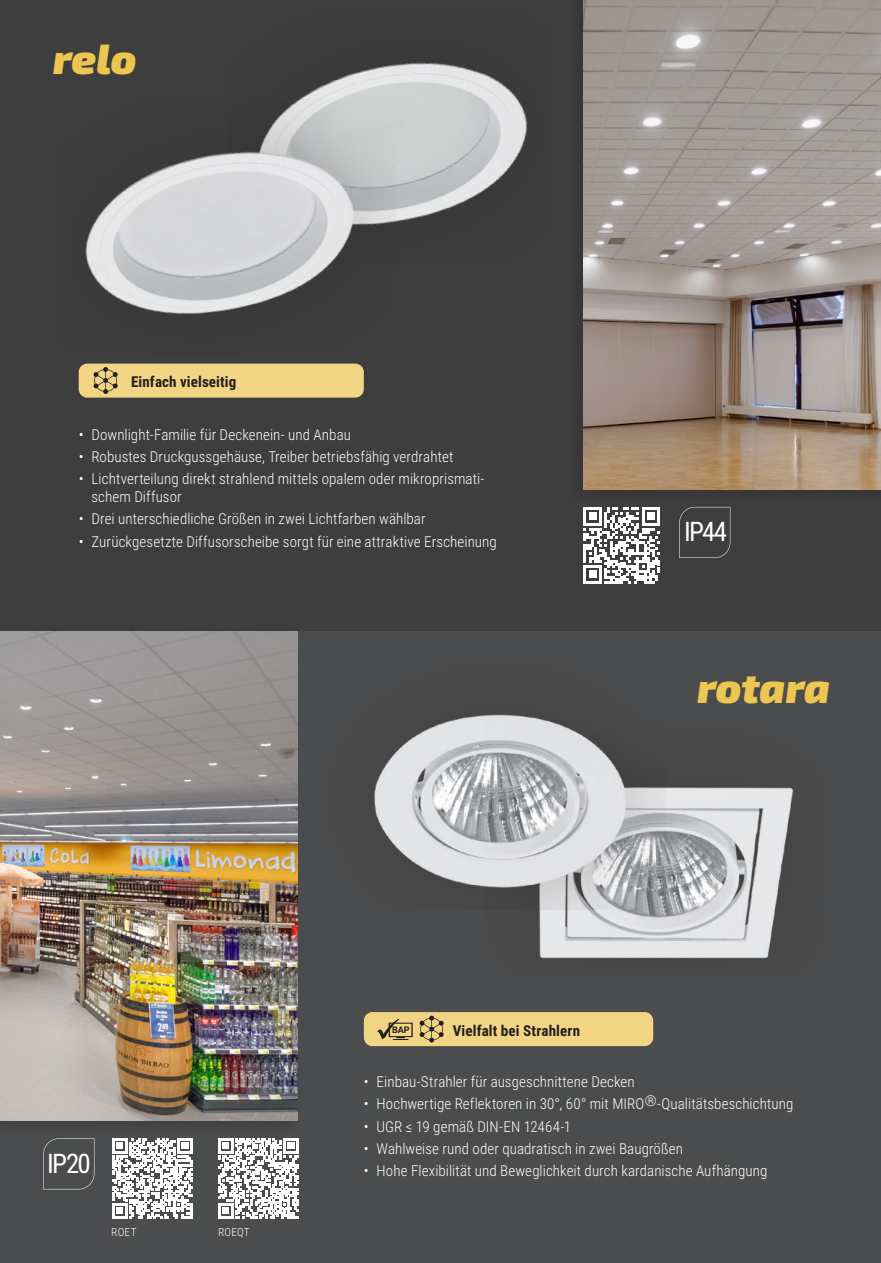
<style>
.page{position:relative;width:881px;height:1263px;background:#fff}
.page>*{position:absolute;margin:0;border:0;box-sizing:border-box;transform-origin:0 0}
.U00_familie_gelb{font:italic 900 42px "Exo 2";letter-spacing:-.015em;color:#edc652}
.t1{font:27px "Roboto Condensed";letter-spacing:-.065em;color:#fff}
.t2{font:300 15px/18px "Roboto Condensed";letter-spacing:.005em;color:#fff}
._10_bold{font:700 15px "Roboto Condensed";letter-spacing:.01em;color:#231f20}
.Fußnote_7_5_w{font:300 11.25px "Roboto Condensed";letter-spacing:.02em;color:#fff}
.t3{font:700 9.15px "Roboto";color:#231f20}
</style>
<div class="page">
<div style="left:0;top:0;width:880px;height:631px;background:#3e3e3f"></div>
<div style="left:0;top:631px;width:880px;height:632px;background:#4b4c4d"></div>
<img style="left:539px;top:787px;width:254px;height:172px">
<img style="left:374px;top:714px;width:291px;height:195px">
<img style="left:300px;top:62px;width:227px;height:160px">
<img style="left:85px;top:99px;width:310px;height:215px">
<div style="left:0;top:628px;width:301px;height:508px;background:#484849"></div>
<img style="left:0;top:631px;width:298px;height:489px">
<img style="left:583px;top:0;width:297px;height:489px">
<svg style="left:679px;top:507px;width:51px;height:51px"></svg>
<svg style="left:43px;top:1138px;width:51px;height:51px"></svg>
<div style="left:79px;top:364px;width:284px;height:34px;background:#f1d484;border-radius:9px"></div>
<svg style="left:93px;top:367px;width:25px;height:27px"></svg>
<div style="left:363px;top:1012px;width:290px;height:34px;background:#f1d484;border-radius:9px"></div>
<svg style="left:377px;top:1019px;width:35px;height:21px"></svg>
<svg style="left:419px;top:1016px;width:24px;height:26px"></svg>
<svg style="left:583px;top:507px;width:77px;height:77px"></svg>
<svg style="left:112px;top:1138px;width:80px;height:80px"></svg>
<svg style="left:218px;top:1138px;width:80px;height:80px"></svg>
<p class="U00_familie_gelb" style="left:53px;top:33px;width:85px">relo</p>
<p class="_10_bold" style="left:131px;top:371px;width:107px">Einfach vielseitig</p>
<p class="t2" style="left:79px;top:425px;width:274px">• Downlight-Familie für Deckenein- und Anbau</p>
<p class="t2" style="left:79px;top:447px;width:376px">• Robustes Druckgussgehäuse, Treiber betriebsfähig verdrahtet</p>
<p class="t2" style="left:91px;top:469px;width:394px;text-indent:-13px">• Lichtverteilung direkt strahlend mittels opalem oder mikroprismati&shy;schem Diffusor</p>
<p class="t2" style="left:79px;top:510px;width:348px">• Drei unterschiedliche Größen in zwei Lichtfarben wählbar</p>
<p class="t2" style="left:79px;top:532px;width:419px">• Zurückgesetzte Diffusorscheibe sorgt für eine attraktive Erscheinung</p>
<p class="t1" style="left:683px;top:513px;width:45px">IP44</p>
<p class="U00_familie_gelb" style="left:697px;top:663px;width:134px">rotara</p>
<p class="t3" style="left:392px;top:1024px;width:19px">BAP</p>
<p class="_10_bold" style="left:452px;top:1020px;width:129px">Vielfalt bei Strahlern</p>
<p class="t1" style="left:47px;top:1144px;width:45px">IP20</p>
<p class="Fußnote_7_5_w" style="left:111px;top:1224px;width:27px">ROET</p>
<p class="Fußnote_7_5_w" style="left:218px;top:1224px;width:33px">ROEQT</p>
<p class="t2" style="left:363px;top:1072px;width:272px">• Einbau-Strahler für ausgeschnittene Decken</p>
<p class="t2" style="left:363px;top:1094px;width:431px">• Hochwertige Reflektoren in 30°, 60° mit MIRO®-Qualitätsbeschichtung</p>
<p class="t2" style="left:363px;top:1117px;width:209px">• UGR ≤ 19 gemäß DIN-EN 12464-1</p>
<p class="t2" style="left:363px;top:1139px;width:321px">• Wahlweise rund oder quadratisch in zwei Baugrößen</p>
<p class="t2" style="left:363px;top:1161px;width:405px">• Hohe Flexibilität und Beweglichkeit durch kardanische Aufhängung</p>
</div>
